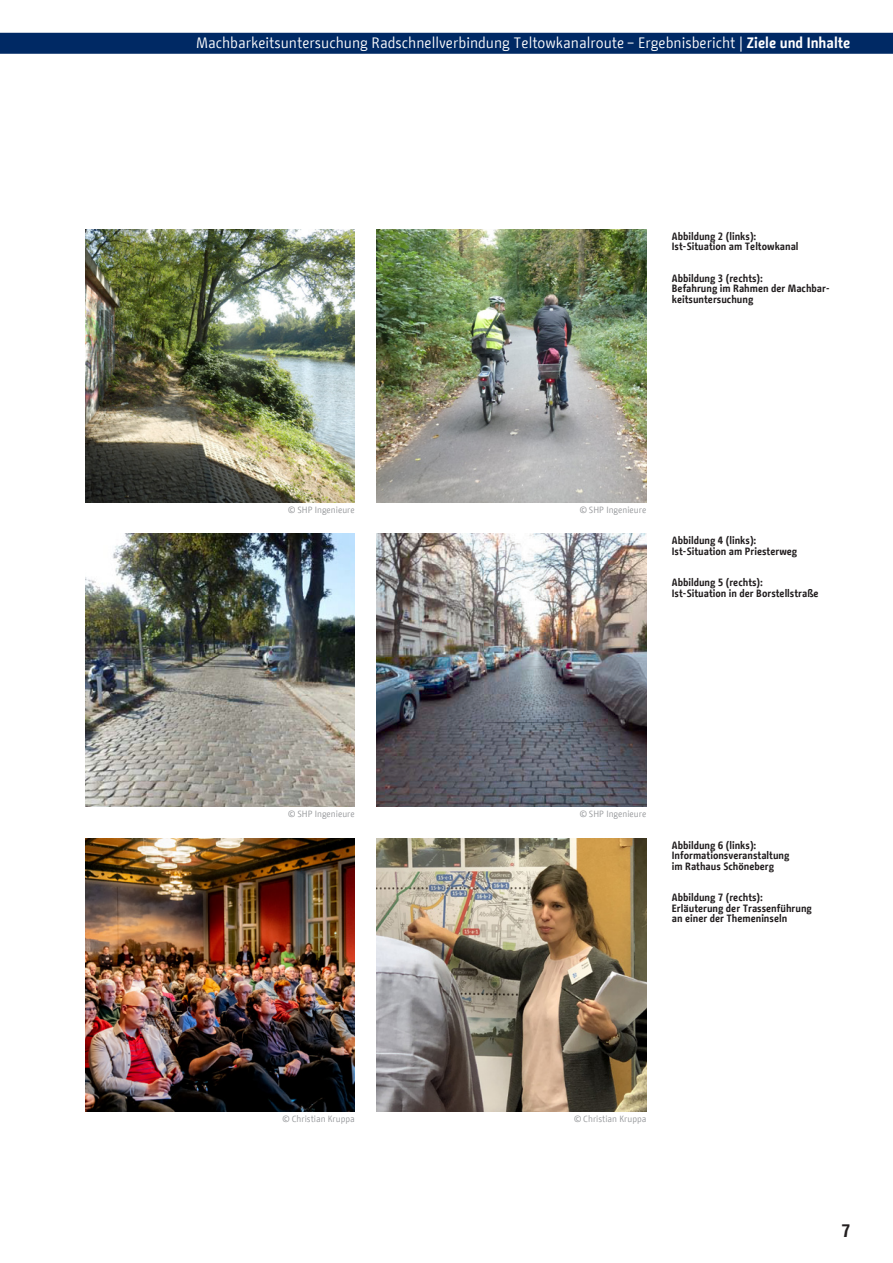
<style>
.page{position:relative;width:893px;height:1263px;background:#fff}
.page>*{position:absolute;margin:0;border:0;box-sizing:border-box;transform-origin:0 0}
.t1{font:700 18px "BMF Change";color:#231f20}
.t2{font:15px "BMF Change";color:#fff}
.Bildunterschrift{font:700 10.5px/10.5px "BMF Change";color:#231f20}
.Copyrights{font:9px "BMF Change";color:#939598}
.s1{font-weight:700}
</style>
<div class="page">
<div style="left:0;top:33px;width:893px;height:21px;background:#002964"></div>
<img style="left:85px;top:229px;width:270px;height:273px">
<img style="left:377px;top:229px;width:269px;height:273px">
<img style="left:377px;top:534px;width:269px;height:273px">
<img style="left:85px;top:534px;width:270px;height:273px">
<img style="left:85px;top:838px;width:270px;height:273px">
<img style="left:377px;top:838px;width:269px;height:273px">
<h2 class="t2" style="left:196px;top:32px;width:656px">Machbarkeitsuntersuchung Radschnellverbindung Teltowkanalroute – Ergebnisbericht | <span class="s1">Ziele und Inhalte</span></h2>
<p class="Bildunterschrift" style="left:672px;top:231px;width:86px">Abbildung 2 (links):</p>
<p class="Bildunterschrift" style="left:672px;top:241px;width:128px">Ist-Situation am Teltowkanal</p>
<p class="Bildunterschrift" style="left:672px;top:273px;width:93px">Abbildung 3 (rechts):</p>
<p class="Bildunterschrift" style="left:672px;top:283px;width:160px">Befahrung im Rahmen der Machbar&shy;keitsuntersuchung</p>
<p class="Copyrights" style="left:288px;top:503px;width:68px">© SHP Ingenieure</p>
<p class="Copyrights" style="left:579px;top:503px;width:68px">© SHP Ingenieure</p>
<p class="Bildunterschrift" style="left:672px;top:535px;width:86px">Abbildung 4 (links):</p>
<p class="Bildunterschrift" style="left:672px;top:546px;width:127px">Ist-Situation am Priesterweg</p>
<p class="Bildunterschrift" style="left:672px;top:577px;width:93px">Abbildung 5 (rechts):</p>
<p class="Bildunterschrift" style="left:672px;top:588px;width:148px">Ist-Situation in der Borstellstraße</p>
<p class="Copyrights" style="left:288px;top:808px;width:68px">© SHP Ingenieure</p>
<p class="Copyrights" style="left:579px;top:808px;width:68px">© SHP Ingenieure</p>
<p class="Bildunterschrift" style="left:672px;top:840px;width:86px">Abbildung 6 (links):</p>
<p class="Bildunterschrift" style="left:672px;top:850px;width:119px">Informationsveranstaltung im Rathaus Schöneberg</p>
<p class="Bildunterschrift" style="left:672px;top:892px;width:93px">Abbildung 7 (rechts):</p>
<p class="Bildunterschrift" style="left:672px;top:903px;width:142px">Erläuterung der Trassenführung an einer der Themeninseln</p>
<p class="Copyrights" style="left:282px;top:1112px;width:74px">© Christian Kruppa</p>
<p class="Copyrights" style="left:574px;top:1112px;width:74px">© Christian Kruppa</p>
<h1 class="t1" style="left:841px;top:1218px;width:11px">7</h1>
</div>
